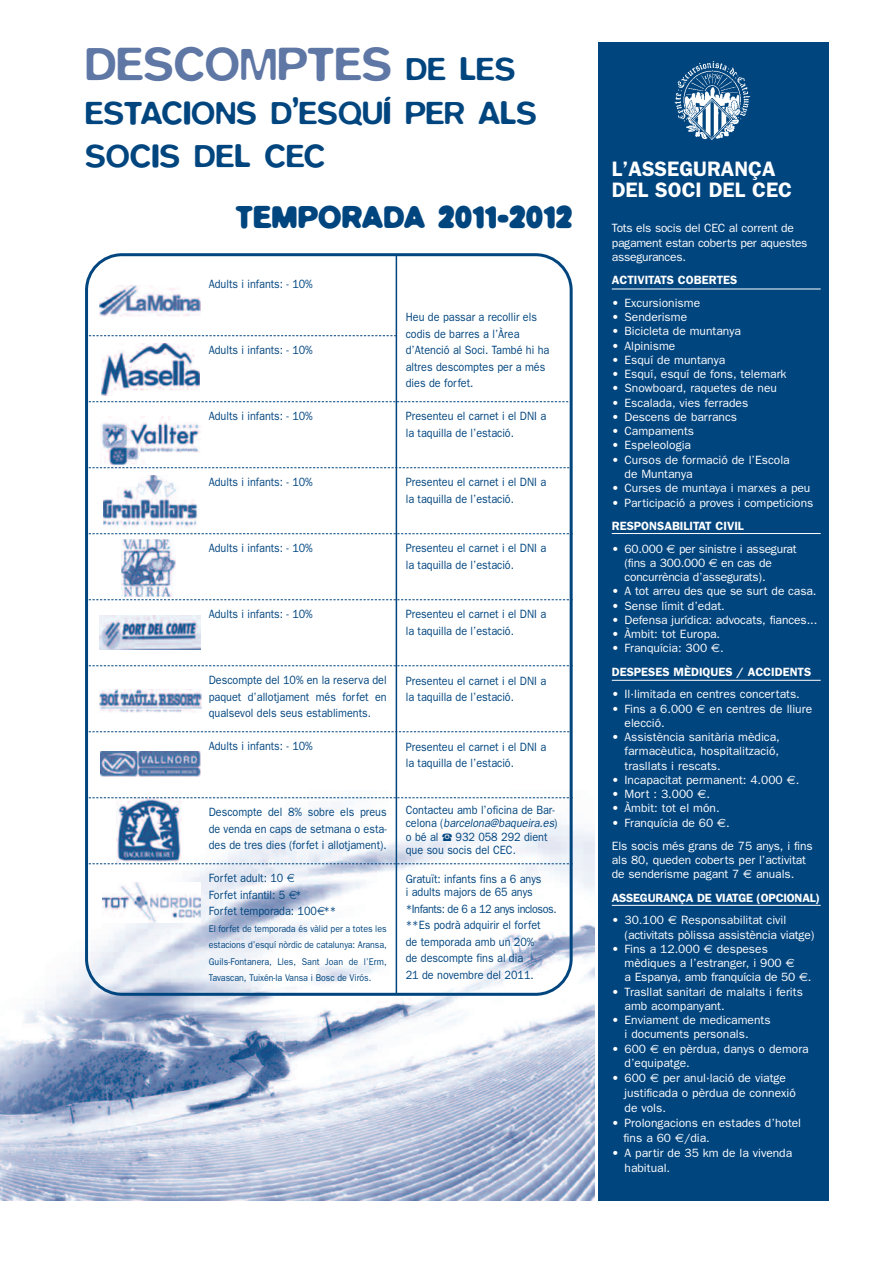
<style>
.page{position:relative;width:893px;height:1263px;background:#fff}
.page>*{position:absolute;margin:0;border:0;box-sizing:border-box;transform-origin:0 0}
.t1{font:500 47.85px "Blur";color:#5f77a5}
.t2{font:500 32.85px/43.5px "Blur";color:#01457f}
.t3{font:700 30px "Blur";color:#01457f}
.t4{font:600 21px/21px "Franklin Gothic";color:#fff}
.t5{font:12px/14.2px "Franklin Gothic";color:#fff}
.t6{font:12px/16.5px "Franklin Gothic";color:#01457f;scale:.9 1}
.t7{font:12px/14.2px "Franklin Gothic";letter-spacing:-.02em;color:#fff}
.t8{font:600 12px/23.2px "Franklin Gothic";color:#fff}
.t9{font:600 12px "Franklin Gothic";letter-spacing:-.02em;color:#fff}
.t10{font:9.75px/16.5px "Franklin Gothic";color:#01457f;text-align:justify;scale:.9 1}
.s1{font-size:32.85px;color:#01457f}
.s2{font-style:italic}
.s3{font-family:"European Pi Four"}
.s4{font-family:"Euro Sans"}
.s5{font-weight:400}
.s6{font-family:"Euro Sans";font-weight:400}
</style>
<div class="page">
<img style="left:0;top:828px;width:595px;height:373px">
<div style="left:599px;top:42px;width:230px;height:1159px;background:#01457f"></div>
<hr style="left:612px;top:289px;width:209px;height:1px;background:#fff">
<hr style="left:612px;top:533px;width:209px;height:1px;background:#fff">
<hr style="left:612px;top:680px;width:209px;height:1px;background:#fff">
<hr style="left:612px;top:905px;width:209px;height:1px;background:#fff">
<img style="left:674px;top:62px;width:77px;height:78px">
<svg style="left:85px;top:253px;width:488px;height:743px"></svg>
<img style="left:99px;top:286px;width:101px;height:30px">
<img style="left:101px;top:343px;width:98px;height:52px">
<img style="left:101px;top:417px;width:100px;height:50px">
<img style="left:103px;top:475px;width:96px;height:55px">
<img style="left:122px;top:539px;width:54px;height:58px">
<img style="left:99px;top:615px;width:101px;height:34px">
<img style="left:100px;top:689px;width:101px;height:25px">
<img style="left:100px;top:751px;width:101px;height:25px">
<img style="left:116px;top:798px;width:65px;height:65px">
<img style="left:102px;top:882px;width:98px;height:40px">
<svg style="left:85px;top:335px;width:311px;height:1px"></svg>
<svg style="left:85px;top:401px;width:483px;height:1px"></svg>
<svg style="left:85px;top:467px;width:484px;height:1px"></svg>
<svg style="left:85px;top:533px;width:488px;height:1px"></svg>
<svg style="left:85px;top:599px;width:488px;height:1px"></svg>
<svg style="left:85px;top:665px;width:488px;height:1px"></svg>
<svg style="left:85px;top:731px;width:484px;height:1px"></svg>
<svg style="left:85px;top:797px;width:488px;height:1px"></svg>
<svg style="left:85px;top:863px;width:488px;height:1px"></svg>
<hr style="left:396px;top:254px;width:1px;height:740px;background:#01457f">
<svg style="left:287px;top:874px;width:7px;height:8px"></svg>
<svg style="left:289px;top:890px;width:7px;height:9px"></svg>
<svg style="left:317px;top:907px;width:8px;height:8px"></svg>
<h1 class="t1" style="left:85px;top:36px;width:432px">DESCOMPTES <span class="s1">DE LES</span></h1>
<h2 class="t2" style="left:85px;top:91px;width:453px">ESTACIONS D’ESQUÍ PER ALS<br>SOCIS DEL CEC</h2>
<h3 class="t3" style="left:235px;top:200px;width:339px">TEMPORADA 2011-2012</h3>
<p class="t6" style="left:209px;top:276px;width:117px">Adults i infants: - 10%</p>
<p class="t6" style="left:209px;top:342px;width:117px">Adults i infants: - 10%</p>
<p class="t6" style="left:209px;top:408px;width:117px">Adults i infants: - 10%</p>
<p class="t6" style="left:209px;top:474px;width:117px">Adults i infants: - 10%</p>
<p class="t6" style="left:209px;top:540px;width:117px">Adults i infants: - 10%</p>
<p class="t6" style="left:209px;top:606px;width:117px">Adults i infants: - 10%</p>
<p class="t6" style="left:209px;top:672px;width:199px;text-align:justify">Descompte del 10% en la reserva del paquet d’allotjament més forfet en qualsevol dels seus establiments.</p>
<p class="t6" style="left:209px;top:738px;width:117px">Adults i infants: - 10%</p>
<p class="t6" style="left:209px;top:804px;width:199px;text-align:justify">Descompte del 8% sobre els preus de venda en caps de setmana o esta&shy;des de tres dies (forfet i allotjament).</p>
<p class="t6" style="left:209px;top:870px;width:143px">Forfet adult: 10<br>Forfet infantil: 5 *<br>Forfet temporada: 100 **</p>
<p class="t10" style="left:209px;top:920px;width:199px">El forfet de temporada és vàlid per a totes les estacions d’esquí nòrdic de catalunya: Aransa, Guils-Fontanera, Lles, Sant Joan de l’Erm, Tavascan, Tuixén-la Vansa i Bosc de Virós.</p>
<p class="t6" style="left:406px;top:309px;width:161px">Heu de passar a recollir els codis de barres a l’Àrea d’Atenció al Soci. També hi ha altres descomptes per a més dies de forfet.</p>
<p class="t6" style="left:406px;top:408px;width:158px">Presenteu el carnet i el DNI a la taquilla de l’estació.</p>
<p class="t6" style="left:406px;top:474px;width:158px">Presenteu el carnet i el DNI a la taquilla de l’estació.</p>
<p class="t6" style="left:406px;top:540px;width:158px">Presenteu el carnet i el DNI a la taquilla de l’estació.</p>
<p class="t6" style="left:406px;top:606px;width:158px">Presenteu el carnet i el DNI a la taquilla de l’estació.</p>
<p class="t6" style="left:406px;top:672px;width:158px">Presenteu el carnet i el DNI a la taquilla de l’estació.</p>
<p class="t6" style="left:406px;top:738px;width:158px">Presenteu el carnet i el DNI a la taquilla de l’estació.</p>
<p class="t6" style="left:406px;top:803px;width:170px;line-height:13.5px">Contacteu amb l’oficina de Bar&shy;celona (<span class="s2">barcelona@baqueira.es</span>) o bé al <span class="s3">-</span> 932 058 292 dient que sou socis del CEC.</p>
<p class="t6" style="left:406px;top:872px;width:152px;line-height:13.5px">Gratuït: infants fins a 6 anys i adults majors de 65 anys</p>
<p class="t6" style="left:406px;top:900px;width:169px">*Infants: de 6 a 12 anys inclosos. **Es podrà adquirir el forfet<br>de temporada amb un 20%<br>de descompte fins al dia<br>21 de novembre del 2011.</p>
<h3 class="t4" style="left:612px;top:158px;width:182px">L’ASSEGURANÇA<br>DEL SOCI DEL CEC</h3>
<p class="t7" style="left:612px;top:221px;width:197px">Tots els socis del CEC al corrent de pagament estan coberts per aquestes assegurances.</p>
<p class="t8" style="left:612px;top:268px;width:127px">ACTIVITATS COBERTES</p>
<p class="t5" style="left:612px;top:296px;width:90px">• Excursionisme</p>
<p class="t5" style="left:612px;top:310px;width:77px">• Senderisme</p>
<p class="t5" style="left:612px;top:324px;width:131px">• Bicicleta de muntanya</p>
<p class="t5" style="left:612px;top:338px;width:65px">• Alpinisme</p>
<p class="t5" style="left:612px;top:353px;width:115px">• Esquí de muntanya</p>
<p class="t5" style="left:612px;top:367px;width:176px">• Esquí, esquí de fons, telemark</p>
<p class="t5" style="left:612px;top:381px;width:167px">• Snowboard, raquetes de neu</p>
<p class="t5" style="left:612px;top:395px;width:138px">• Escalada, vies ferrades</p>
<p class="t5" style="left:612px;top:410px;width:127px">• Descens de barrancs</p>
<p class="t5" style="left:612px;top:424px;width:84px">• Campaments</p>
<p class="t5" style="left:612px;top:438px;width:81px">• Espeleologia</p>
<p class="t5" style="left:624px;top:452px;width:167px;text-indent:-13px">• Cursos de formació de l’Escola de Muntanya</p>
<p class="t5" style="left:612px;top:481px;width:200px">• Curses de muntaya i marxes a peu</p>
<p class="t5" style="left:612px;top:495px;width:203px">• Participació a proves i competicions</p>
<p class="t8" style="left:612px;top:514px;width:134px">RESPONSABILITAT CIVIL</p>
<p class="t7" style="left:624px;top:541px;width:174px;text-indent:-13px">• 60.000 <span class="s4">€</span> per sinistre i assegurat (fins a 300.000 <span class="s4">€</span> en cas de concurrència d’assegurats).</p>
<p class="t5" style="left:612px;top:584px;width:206px">• A tot arreu des que se surt de casa.</p>
<p class="t5" style="left:612px;top:598px;width:115px">• Sense límit d’edat.</p>
<p class="t5" style="left:612px;top:612px;width:207px">• Defensa jurídica: advocats, fiances...</p>
<p class="t5" style="left:612px;top:627px;width:110px">• Àmbit: tot Europa.</p>
<p class="t8" style="left:612px;top:636px;width:201px"><span class="s5">• Franquícia: 300</span> <span class="s6">€</span><span class="s5">.<br></span>DESPESES MÈDIQUES / ACCIDENTS</p>
<p class="t5" style="left:612px;top:687px;width:190px">• Il·limitada en centres concertats.</p>
<p class="t5" style="left:624px;top:701px;width:189px;text-indent:-13px">• Fins a 6.000 <span class="s4">€</span> en centres de lliure elecció.</p>
<p class="t5" style="left:624px;top:730px;width:157px;text-align:justify;text-indent:-13px">• Assistència sanitària mèdica, farmacèutica, hospitalització, trasllats i rescats.</p>
<p class="t5" style="left:612px;top:772px;width:189px">• Incapacitat permanent: 4.000 <span class="s4">€</span>.</p>
<p class="t5" style="left:612px;top:787px;width:100px">• Mort : 3.000 <span class="s4">€</span>.</p>
<p class="t5" style="left:612px;top:801px;width:109px">• Àmbit: tot el món.</p>
<p class="t5" style="left:612px;top:811px;width:202px;line-height:23.2px">• Franquícia de 60 <span class="s4">€</span>.<br>Els socis més grans de 75 anys, i fins</p>
<p class="t5" style="left:612px;top:853px;width:196px">als 80, queden coberts per l’activitat de senderisme pagant 7 <span class="s4">€</span> anuals.</p>
<p class="t9" style="left:612px;top:890px;width:210px">ASSEGURANÇA DE VIATGE (OPCIONAL)</p>
<p class="t5" style="left:624px;top:913px;width:191px;text-indent:-13px">• 30.100 <span class="s4">€</span> Responsabilitat civil (activitats pòlissa assistència viatge)</p>
<p class="t5" style="left:624px;top:941px;width:189px;text-indent:-13px">• Fins a 12.000 <span class="s4">€</span> despeses mèdiques a l’estranger, i 900 <span class="s4">€<br></span>a Espanya, amb franquícia de 50 <span class="s4">€</span>.</p>
<p class="t5" style="left:624px;top:984px;width:180px;text-indent:-13px">• Trasllat sanitari de malalts i ferits amb acompanyant.</p>
<p class="t5" style="left:624px;top:1013px;width:148px;text-indent:-13px">• Enviament de medicaments i documents personals.</p>
<p class="t5" style="left:624px;top:1041px;width:186px;text-indent:-13px">• 600 <span class="s4">€</span> en pèrdua, danys o demora d’equipatge.</p>
<p class="t5" style="left:624px;top:1070px;width:173px;line-height:15px;text-indent:-13px">• 600 <span class="s4">€</span> per anul·lació de viatge justificada o pèrdua de connexió de vols.</p>
<p class="t5" style="left:624px;top:1115px;width:179px;line-height:15px;text-indent:-12px">• Prolongacions en estades d’hotel fins a 60 <span class="s4">€</span>/dia.</p>
<p class="t5" style="left:624px;top:1145px;width:169px;line-height:15px;text-indent:-13px">• A partir de 35 km de la vivenda habitual.</p>
</div>
